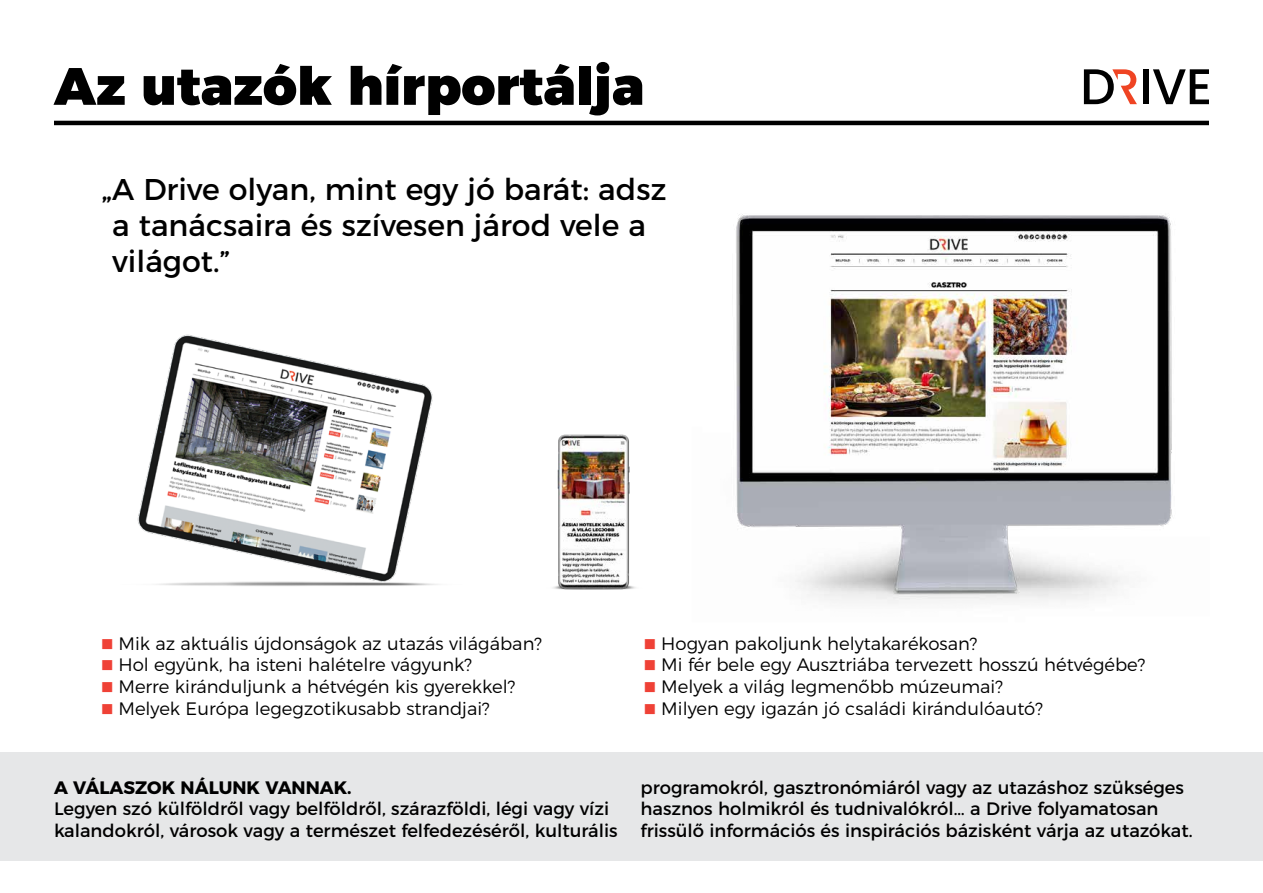
<style>
.page{position:relative;width:1263px;height:893px;background:#fff}
.page>*{position:absolute;margin:0;border:0;box-sizing:border-box;transform-origin:0 0}
.t1{font:900 52.5px "Montserrat";color:#000}
.t2{font:30px/36px "Montserrat";color:#000}
.t3{font:300 18px/21.6px "Montserrat";color:#000}
.t4{font:18px/21.6px "Montserrat";color:#000}
.t5{font:700 18px "Montserrat";color:#000}
.s1{font-family:"Petala Pro";color:#ef4136}
</style>
<div class="page">
<div style="left:0;top:753px;width:1263px;height:108px;background:#e6e7e8"></div>
<hr style="left:54px;top:121px;width:1155px;height:4px;background:#000">
<img style="left:571px;top:120px;width:638px;height:484px">
<img style="left:137px;top:334px;width:301px;height:252px">
<img style="left:553px;top:415px;width:109px;height:189px">
<div style="left:1143px;top:69px;width:5px;height:35px;background:#000"></div>
<svg style="left:1153px;top:69px;width:56px;height:35px"></svg>
<svg style="left:1084px;top:69px;width:53px;height:35px"></svg>
<h1 class="t1" style="left:54px;top:42px;width:592px">Az utazók hírportálja</h1>
<h2 class="t2" style="left:112px;top:169px;width:556px;text-indent:-11px">„A Drive olyan, mint egy jó barát: adsz a tanácsaira és szívesen járod vele a világot.”</h2>
<p class="t3" style="left:101px;top:631px;width:442px"><span class="s1">[]</span> Mik az aktuális újdonságok az utazás világában? <span class="s1">[]</span> Hol együnk, ha isteni halételre vágyunk?<br><span class="s1">[]</span> Merre kiránduljunk a hétvégén kis gyerekkel?<br><span class="s1">[]</span> Melyek Európa legegzotikusabb strandjai?</p>
<p class="t3" style="left:644px;top:631px;width:503px"><span class="s1">[]</span> Hogyan pakoljunk helytakarékosan?<br><span class="s1">[]</span> Mi fér bele egy Ausztriába tervezett hosszú hétvégébe? <span class="s1">[]</span> Melyek a világ legmenőbb múzeumai?<br><span class="s1">[]</span> Milyen egy igazán jó családi kirándulóautó?</p>
<p class="t5" style="left:54px;top:772px;width:299px">A VÁLASZOK NÁLUNK VANNAK.</p>
<p class="t4" style="left:54px;top:797px;width:565px">Legyen szó külföldről vagy belföldről, szárazföldi, légi vagy vízi kalandokról, városok vagy a természet felfedezéséről, kulturális</p>
<p class="t4" style="left:640px;top:775px;width:554px">programokról, gasztronómiáról vagy az utazáshoz szükséges hasznos holmikról és tudnivalókról… a Drive folyamatosan frissülő információs és inspirációs bázisként várja az utazókat.</p>
</div>
